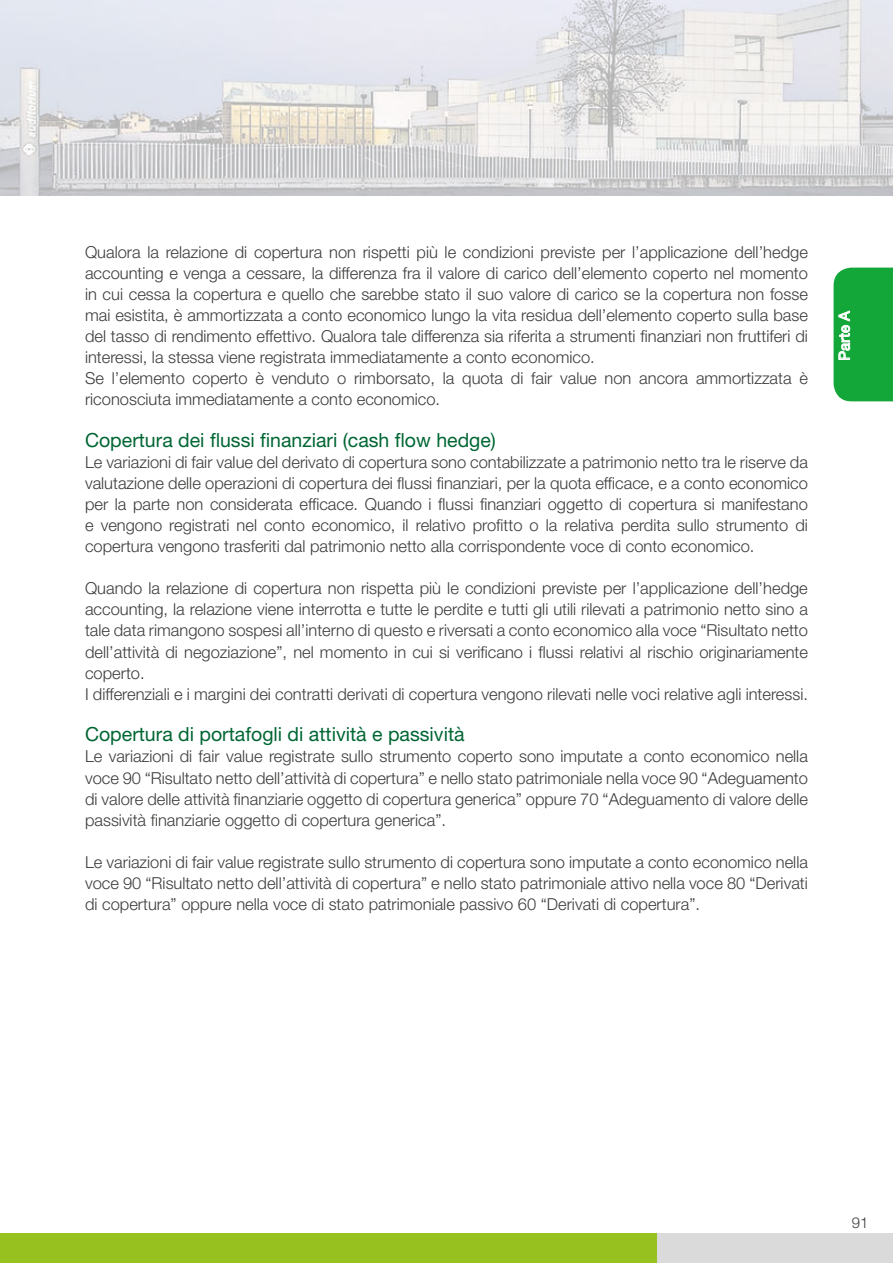
<style>
.page{position:relative;width:893px;height:1263px;background:#fff}
.page>*{position:absolute;margin:0;border:0;box-sizing:border-box;transform-origin:0 0}
.t1{font:19.5px "Helvetica Neue LT Std";color:#063}
.t2{font:300 16.5px/21px "Helvetica Neue LT Std";color:#3d3d3c;text-align:justify}
.t3{font:15px "Helvetica Neue LT Std";color:#fff}
.t4{font:300 15px "Helvetica Neue LT Std";color:#3d3d3c}
</style>
<div class="page">
<div style="left:834px;top:268px;width:59px;height:133px;background:#13a638"></div>
<div style="left:0;top:1233px;width:659px;height:30px;background:#96c11f"></div>
<div style="left:657px;top:1233px;width:236px;height:30px;background:#dadada"></div>
<img style="left:0;top:0;width:893px;height:196px">
<p class="t2" style="left:85px;top:242px;width:724px;text-align:left">Qualora la relazione di copertura non rispetti più le condizioni previste per l’applicazione dell’hedge accounting e venga a cessare, la differenza fra il valore di carico dell’elemento coperto nel momento in cui cessa la copertura e quello che sarebbe stato il suo valore di carico se la copertura non fosse mai esistita, è ammortizzata a conto economico lungo la vita residua dell’elemento coperto sulla base del tasso di rendimento effettivo. Qualora tale differenza sia riferita a strumenti finanziari non fruttiferi di interessi, la stessa viene registrata immediatamente a conto economico.<br>Se l’elemento coperto è venduto o rimborsato, la quota di fair value non ancora ammortizzata è riconosciuta immediatamente a conto economico.</p>
<p class="t1" style="left:85px;top:429px;width:412px">Copertura dei flussi finanziari (cash flow hedge)</p>
<p class="t2" style="left:85px;top:452px;width:724px">Le variazioni di fair value del derivato di copertura sono contabilizzate a patrimonio netto tra le riserve da valutazione delle operazioni di copertura dei flussi finanziari, per la quota efficace, e a conto economico per la parte non considerata efficace. Quando i flussi finanziari oggetto di copertura si manifestano e vengono registrati nel conto economico, il relativo profitto o la relativa perdita sullo strumento di copertura vengono trasferiti dal patrimonio netto alla corrispondente voce di conto economico.</p>
<p class="t2" style="left:85px;top:578px;width:724px;text-align:left">Quando la relazione di copertura non rispetta più le condizioni previste per l’applicazione dell’hedge accounting, la relazione viene interrotta e tutte le perdite e tutti gli utili rilevati a patrimonio netto sino a tale data rimangono sospesi all’interno di questo e riversati a conto economico alla voce “Risultato netto dell’attività di negoziazione”, nel momento in cui si verificano i flussi relativi al rischio originariamente coperto.<br>I differenziali e i margini dei contratti derivati di copertura vengono rilevati nelle voci relative agli interessi.</p>
<p class="t1" style="left:85px;top:723px;width:381px">Copertura di portafogli di attività e passività</p>
<p class="t2" style="left:85px;top:746px;width:724px">Le variazioni di fair value registrate sullo strumento coperto sono imputate a conto economico nella voce 90 “Risultato netto dell’attività di copertura” e nello stato patrimoniale nella voce 90 “Adeguamento di valore delle attività finanziarie oggetto di copertura generica” oppure 70 “Adeguamento di valore delle passività finanziarie oggetto di copertura generica”.</p>
<p class="t2" style="left:85px;top:851px;width:724px">Le variazioni di fair value registrate sullo strumento di copertura sono imputate a conto economico nella voce 90 “Risultato netto dell’attività di copertura” e nello stato patrimoniale attivo nella voce 80 “Derivati di copertura” oppure nella voce di stato patrimoniale passivo 60 “Derivati di copertura”.</p>
<p class="t3" style="left:835px;top:361px;width:51px;rotate:-90deg">Parte A</p>
<p class="t4" style="left:852px;top:1213px;width:18px">91</p>
</div>
